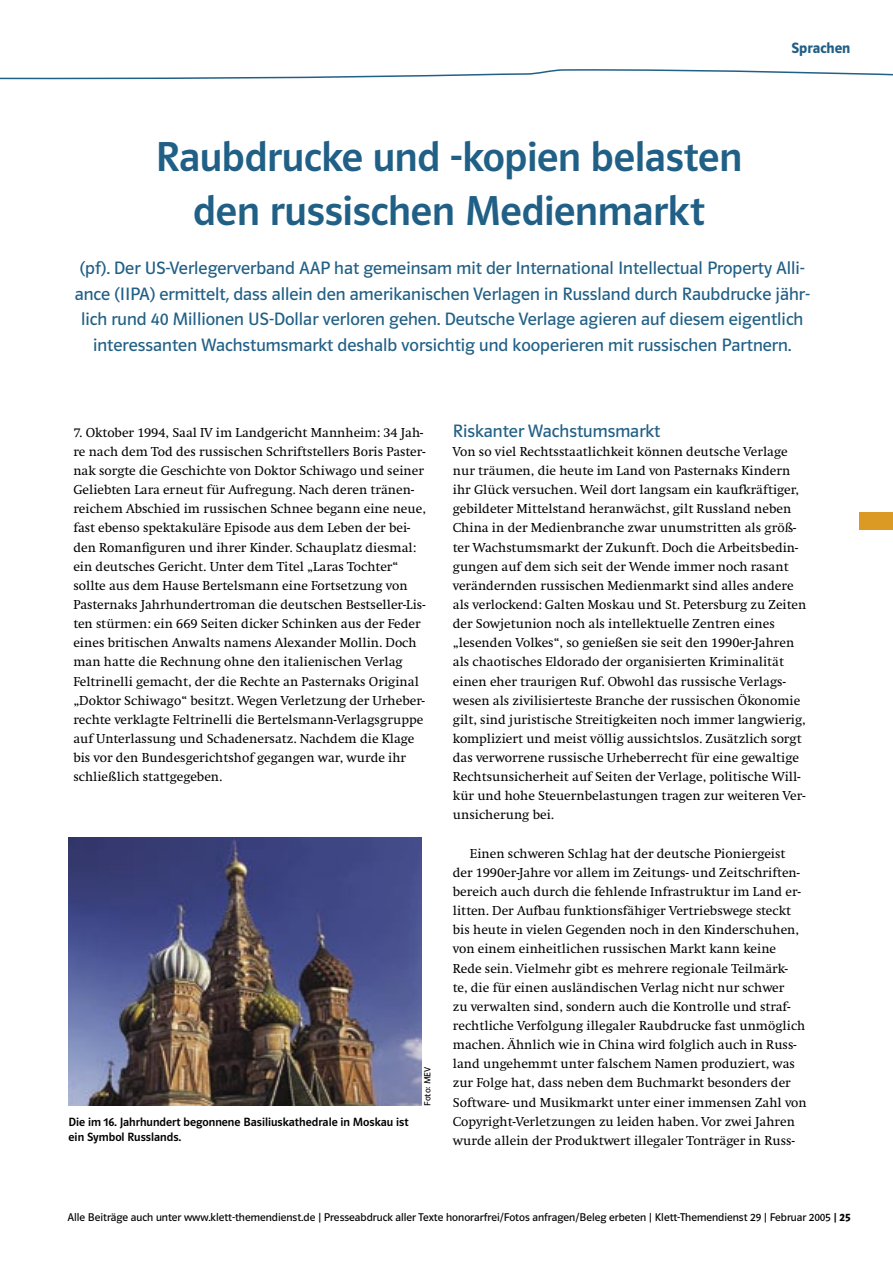
<style>
.page{position:relative;width:893px;height:1263px;background:#fff}
.page>*{position:absolute;margin:0;border:0;box-sizing:border-box;transform-origin:0 0}
.Themendienst_Artikel_Head{font:42px/54px "Polo ST11 K Krftg";letter-spacing:-.01em;color:#216086;text-align:center}
.Themendienst_Artikel_Vorspann{font:18px/25.5px "Polo ST11 K Buch";color:#216086;text-align:center}
.Themendienst_Artikel_Schrift{font:18px "Polo ST11 K Buch";color:#216086}
.t1{font:15px "Polo ST11 K Hfett";color:#216086}
.Themendienst_Artikel_Schrift-2{font:13.5px/19.2px "Swift EF";color:#000}
.Themendienst_Bildunterschrift{font:12px/15px "Polo ST11 K Krftg";color:#000}
.t2{font:11.25px "Polo ST11 K Buch";color:#000}
.Themendienst_credit{font:9px "Polo ST11 K Buch";color:#000}
.s1{font-family:"Polo ST11 K Hfett"}
</style>
<div class="page">
<svg style="left:0;top:69px;width:893px;height:11px"></svg>
<div style="left:859px;top:512px;width:34px;height:17px;background:#da9a23"></div>
<img style="left:69px;top:837px;width:352px;height:268px">
<p class="Themendienst_Artikel_Head" style="left:156px;top:130px;width:588px">Raubdrucke und -kopien belasten den russischen Medienmarkt</p>
<p class="t1" style="left:791px;top:40px;width:61px">Sprachen</p>
<p class="t1" style="left:808px;top:40px;width:44px">Rubrik</p>
<p class="Themendienst_Artikel_Vorspann" style="left:75px;top:256px;width:737px">(pf). Der US-Verlegerverband AAP hat gemeinsam mit der International Intellectual Property Alli&shy;ance (IIPA) ermittelt, dass allein den amerikanischen Verlagen in Russland durch Raubdrucke jähr&shy;lich rund 40 Millionen US-Dollar verloren gehen. Deutsche Verlage agieren auf diesem eigentlich interessanten Wachstumsmarkt deshalb vorsichtig und kooperieren mit russischen Partnern.</p>
<p class="Themendienst_Artikel_Schrift-2" style="left:73px;top:423px;width:354px">7. Oktober 1994, Saal IV im Landgericht Mannheim: 34 Jah&shy;re nach dem Tod des russischen Schriftstellers Boris Paster&shy;nak sorgte die Geschichte von Doktor Schiwago und seiner Geliebten Lara erneut für Aufregung. Nach deren tränen&shy;reichem Abschied im russischen Schnee begann eine neue, fast ebenso spektakuläre Episode aus dem Leben der bei&shy;den Romanfiguren und ihrer Kinder. Schauplatz diesmal: ein deutsches Gericht. Unter dem Titel „Laras Tochter“ sollte aus dem Hause Bertelsmann eine Fortsetzung von Pasternaks Jahrhundertroman die deutschen Bestseller-Lis&shy;ten stürmen: ein 669 Seiten dicker Schinken aus der Feder eines britischen Anwalts namens Alexander Mollin. Doch man hatte die Rechnung ohne den italienischen Verlag Feltrinelli gemacht, der die Rechte an Pasternaks Original „Doktor Schiwago“ besitzt. Wegen Verletzung der Urheber&shy;rechte verklagte Feltrinelli die Bertelsmann-Verlagsgruppe auf Unterlassung und Schadenersatz. Nachdem die Klage bis vor den Bundesgerichtshof gegangen war, wurde ihr schließlich stattgegeben.</p>
<p class="Themendienst_Artikel_Schrift" style="left:453px;top:421px;width:209px">Riskanter Wachstumsmarkt</p>
<p class="Themendienst_Artikel_Schrift-2" style="left:453px;top:442px;width:355px">Von so viel Rechtsstaatlichkeit können deutsche Verlage nur träumen, die heute im Land von Pasternaks Kindern ihr Glück versuchen. Weil dort langsam ein kaufkräftiger, gebildeter Mittelstand heranwächst, gilt Russland neben China in der Medienbranche zwar unumstritten als größ&shy;ter Wachstumsmarkt der Zukunft. Doch die Arbeitsbedin&shy;gungen auf dem sich seit der Wende immer noch rasant verändernden russischen Medienmarkt sind alles andere als verlockend: Galten Moskau und St. Petersburg zu Zeiten der Sowjetunion noch als intellektuelle Zentren eines „lesenden Volkes“, so genießen sie seit den 1990er-Jahren als chaotisches Eldorado der organisierten Kriminalität einen eher traurigen Ruf. Obwohl das russische Verlags&shy;wesen als zivilisierteste Branche der russischen Ökonomie gilt, sind juristische Streitigkeiten noch immer langwierig, kompliziert und meist völlig aussichtslos. Zusätzlich sorgt das verworrene russische Urheberrecht für eine gewaltige Rechtsunsicherheit auf Seiten der Verlage, politische Will&shy;kür und hohe Steuernbelastungen tragen zur weiteren Ver&shy;unsicherung bei.</p>
<p class="Themendienst_Artikel_Schrift-2" style="left:453px;top:844px;width:355px;text-indent:17px">Einen schweren Schlag hat der deutsche Pioniergeist der 1990er-Jahre vor allem im Zeitungs- und Zeitschriften&shy;bereich auch durch die fehlende Infrastruktur im Land er&shy;litten. Der Aufbau funktionsfähiger Vertriebswege steckt bis heute in vielen Gegenden noch in den Kinderschuhen, von einem einheitlichen russischen Markt kann keine Rede sein. Vielmehr gibt es mehrere regionale Teilmärk-<br>te, die für einen ausländischen Verlag nicht nur schwer<br>zu verwalten sind, sondern auch die Kontrolle und straf&shy;rechtliche Verfolgung illegaler Raubdrucke fast unmöglich machen. Ähnlich wie in China wird folglich auch in Russ&shy;land ungehemmt unter falschem Namen produziert, was zur Folge hat, dass neben dem Buchmarkt besonders der Software- und Musikmarkt unter einer immensen Zahl von Copyright-Verletzungen zu leiden haben. Vor zwei Jahren wurde allein der Produktwert illegaler Tonträger in Russ-</p>
<p class="Themendienst_credit" style="left:423px;top:1106px;width:40px;rotate:-90deg">Foto: MEV</p>
<p class="Themendienst_Bildunterschrift" style="left:69px;top:1115px;width:342px">Die im 16. Jahrhundert begonnene Basiliuskathedrale in Moskau ist ein Symbol Russlands.</p>
<p class="t2" style="left:67px;top:1211px;width:784px">Alle Beiträge auch unter www.klett-themendienst.de | Presseabdruck aller Texte honorarfrei/Fotos anfragen/Beleg erbeten | Klett-Themendienst 29 | Februar 2005 <span class="s1">| 25</span></p>
</div>
